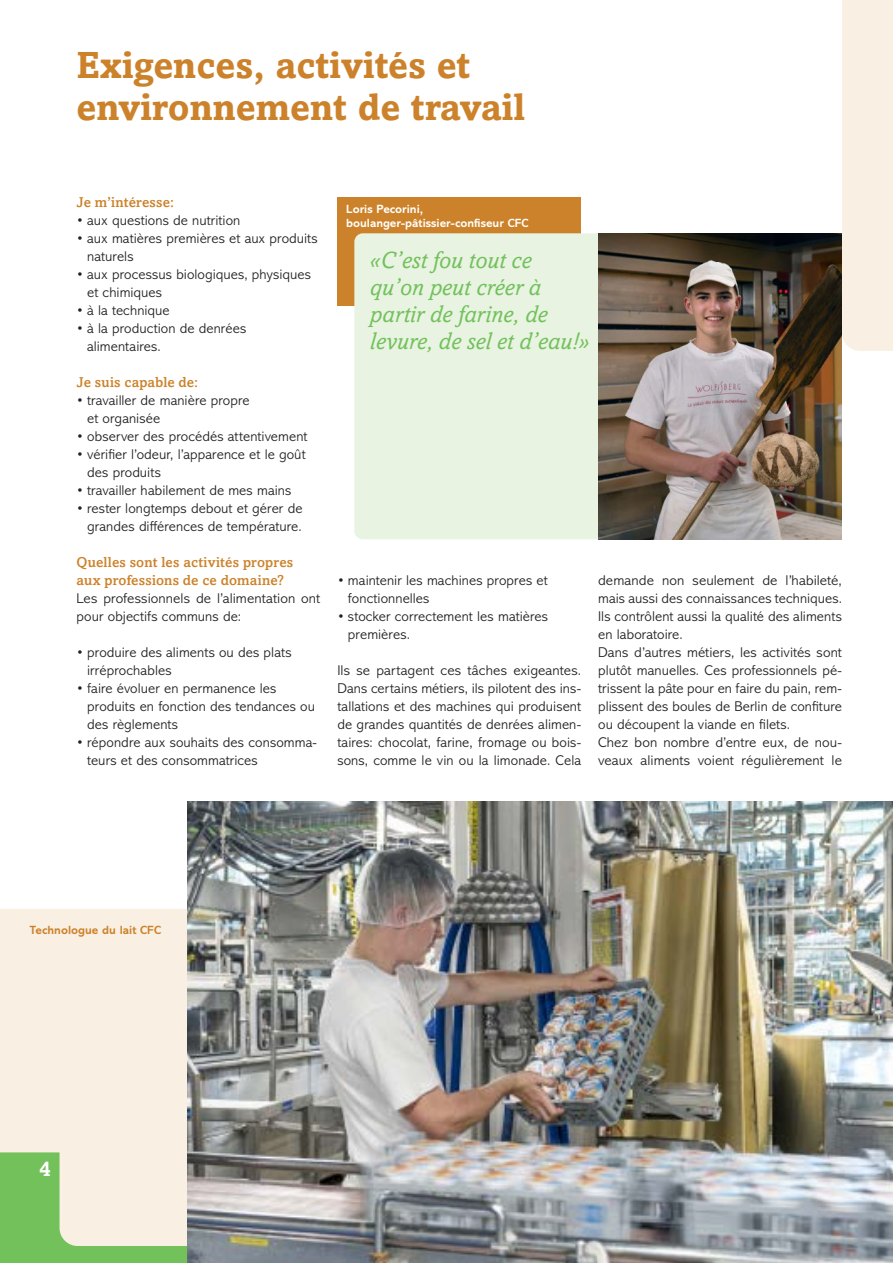
<style>
.page{position:relative;width:893px;height:1263px;background:#fff}
.page>*{position:absolute;margin:0;border:0;box-sizing:border-box;transform-origin:0 0}
.t1{font:700 37.5px/42px "Amasis MT Pro";color:#cc822a}
.t2{font:italic 24px/27px "Amasis MT Pro";color:#72c15b}
.t3{font:700 21px "Amasis MT Pro";color:#fff}
.t4{font:300 14.25px/18px "Abadi MT Pro";letter-spacing:.005em;color:#231f20}
.t5{font:500 14.25px/18px "Amasis MT Pro";letter-spacing:.01em;color:#cc822a}
.t6{font:700 12px/13.5px "Abadi MT Pro";color:#fff}
.t7{font:700 12px "Abadi MT Pro";color:#cc822a}
</style>
<div class="page">
<div style="left:842px;top:0;width:51px;height:351px;background:#f9efe2"></div>
<div style="left:0;top:909px;width:187px;height:243px;background:#f9efe2"></div>
<svg style="left:0;top:1152px;width:187px;height:111px"></svg>
<div style="left:337px;top:197px;width:244px;height:108px;background:#cc822a"></div>
<div style="left:354px;top:233px;width:303px;height:306px;background:#e8f3e2;border-radius:9px"></div>
<img style="left:598px;top:233px;width:244px;height:306px">
<img style="left:187px;top:801px;width:706px;height:462px">
<h1 class="t1" style="left:77px;top:44px;width:450px">Exigences, activités et environnement de travail</h1>
<p class="t5" style="left:77px;top:193px;width:99px">Je m’intéresse:</p>
<p class="t4" style="left:77px;top:211px;width:165px">• aux questions de nutrition</p>
<p class="t4" style="left:87px;top:229px;width:232px;text-indent:-11px">• aux matières premières et aux produits naturels</p>
<p class="t4" style="left:87px;top:265px;width:225px;text-indent:-11px">• aux processus biologiques, physiques et chimiques</p>
<p class="t4" style="left:77px;top:301px;width:95px">• à la technique</p>
<p class="t4" style="left:87px;top:319px;width:161px;text-indent:-11px">• à la production de denrées alimentaires.</p>
<p class="t5" style="left:77px;top:373px;width:123px">Je suis capable de:</p>
<p class="t4" style="left:87px;top:391px;width:164px;text-indent:-11px">• travailler de manière propre et organisée</p>
<p class="t4" style="left:77px;top:427px;width:232px">• observer des procédés attentivement</p>
<p class="t4" style="left:87px;top:445px;width:220px;text-indent:-11px">• vérifier l’odeur, l’apparence et le goût des produits</p>
<p class="t4" style="left:77px;top:481px;width:216px">• travailler habilement de mes mains</p>
<p class="t4" style="left:77px;top:499px;width:227px;text-align:right">• rester longtemps debout et gérer de grandes différences de température.</p>
<p class="t5" style="left:77px;top:553px;width:218px">Quelles sont les activités propres aux professions de ce domaine?</p>
<p class="t4" style="left:77px;top:589px;width:245px">Les professionnels de l’alimentation ont pour objectifs communs de:</p>
<p class="t4" style="left:87px;top:643px;width:206px;text-indent:-11px">• produire des aliments ou des plats irréprochables</p>
<p class="t4" style="left:87px;top:679px;width:229px;text-indent:-11px">• faire évoluer en permanence les produits en fonction des tendances ou des règlements</p>
<p class="t4" style="left:87px;top:733px;width:231px;text-indent:-11px">• répondre aux souhaits des consomma&shy;teurs et des consommatrices</p>
<p class="t6" style="left:346px;top:203px;width:184px">Loris Pecorini, boulanger-pâtissier-confiseur CFC</p>
<h2 class="t2" style="left:370px;top:246px;width:220px">«C’est fou tout ce qu’on peut créer à partir de farine, de levure, de sel et d’eau!»</h2>
<p class="t4" style="left:348px;top:571px;width:201px;text-indent:-11px">• maintenir les machines propres et fonctionnelles</p>
<p class="t4" style="left:348px;top:607px;width:202px;text-indent:-11px">• stocker correctement les matières premières.</p>
<p class="t4" style="left:337px;top:661px;width:245px;text-align:justify">Ils se partagent ces tâches exigeantes.<br>Dans certains métiers, ils pilotent des ins&shy;tallations et des machines qui produisent de grandes quantités de denrées alimen&shy;taires: chocolat, farine, fromage ou bois&shy;sons, comme le vin ou la limonade. Cela</p>
<p class="t4" style="left:598px;top:571px;width:245px">demande non seulement de l’habileté, mais aussi des connaissances techniques.<br>Ils contrôlent aussi la qualité des aliments en laboratoire.<br>Dans d’autres métiers, les activités sont plutôt manuelles. Ces professionnels pé&shy;trissent la pâte pour en faire du pain, rem&shy;plissent des boules de Berlin de confiture ou découpent la viande en filets.<br>Chez bon nombre d’entre eux, de nou&shy;veaux aliments voient régulièrement le</p>
<p class="t7" style="left:30px;top:923px;width:133px">Technologue du lait CFC</p>
<h3 class="t3" style="left:39px;top:1156px;width:13px">4</h3>
</div>
